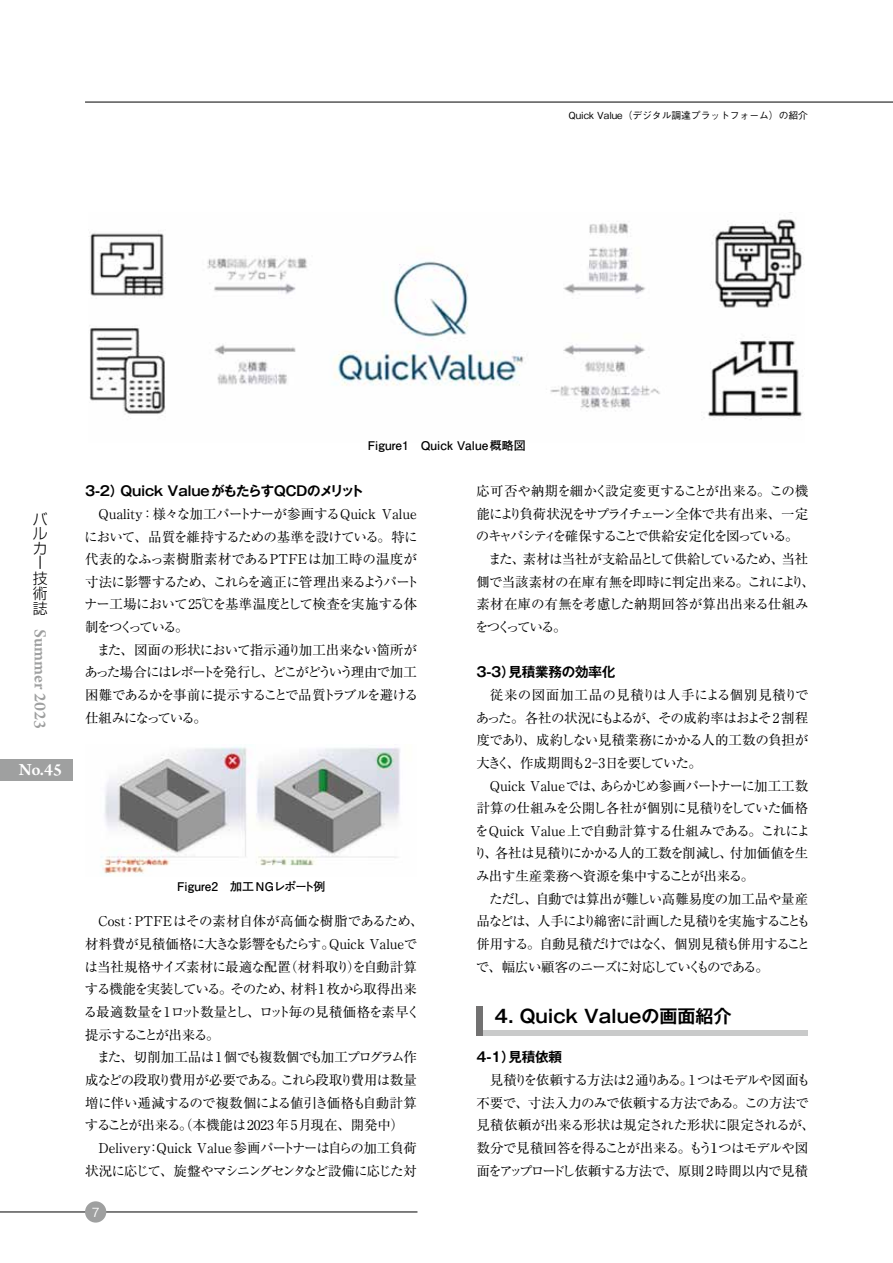
<style>
.page{position:relative;width:893px;height:1263px;background:#fff}
.page>*{position:absolute;margin:0;border:0;box-sizing:border-box;transform-origin:0 0}
.t1{font:700 18px "Gothic MB101 Pro De";color:#000}
.t2{font:600 18px "Arno Pro";color:#9fa0a0}
.t3{font:600 18px "Arno Pro";color:#fff}
.t4{font:300 14.85px/14.7px "Shin Go Pro";color:#000}
.t5{font:13.5px/22.6px "Ryumin Pro";letter-spacing:-.045em;color:#000}
.t6{font:13.5px/22.6px "Ryumin Pro";letter-spacing:-.025em;color:#000}
.t7{font:13.5px/22.6px "Ryumin Pro";letter-spacing:-.075em;color:#000}
.t8{font:13.5px "Ryumin Pro";color:#000}
.t9{font:13.5px "Ryumin Pro";letter-spacing:-.1em;color:#000}
.t10{font:700 13.5px "Gothic MB101 Pro De";letter-spacing:-.07em;color:#000}
.t11{font:13.5px "Ryumin Pro";letter-spacing:-.105em;color:#000}
.t12{font:13.5px "Ryumin Pro";letter-spacing:-.01em;color:#000}
.t13{font:13.5px "Ryumin Pro";letter-spacing:-.065em;color:#000}
.t14{font:13.5px "Ryumin Pro";letter-spacing:.005em;color:#000}
.t15{font:700 13.5px "Gothic MB101 Pro De";letter-spacing:-.015em;color:#000}
.t16{font:13.5px "Ryumin Pro";letter-spacing:-.165em;color:#000}
.t17{font:700 12px "Futo Go B101 Pro";color:#000}
.t18{font:12px "Hira Kaku Pro W3";color:#fff}
.t19{font:500 9.75px "Gothic BBB Pro";color:#000}
</style>
<div class="page">
<div style="left:476px;top:1030px;width:332px;height:6px;background:#c9caca"></div>
<div style="left:476px;top:1006px;width:7px;height:30px;background:#727171"></div>
<img style="left:89px;top:219px;width:715px;height:200px">
<img style="left:100px;top:746px;width:300px;height:129px">
<div style="left:0;top:759px;width:72px;height:21px;background:#9fa0a0"></div>
<hr style="left:0;top:1212px;width:417px;height:1px;background:#000">
<div style="left:85px;top:1201px;width:21px;height:21px;background:#9fa0a0;border-radius:50%"></div>
<hr style="left:85px;top:102px;width:808px;height:1px;background:#000">
<p class="t19" style="left:568px;top:108px;width:241px">Quick Value（デジタル調達プラットフォーム）の紹介</p>
<p class="t4" style="left:33px;top:510px;width:16px">バルカー技術誌</p>
<h1 class="t2" style="left:51px;top:629px;width:101px;rotate:90deg">Summer 2023</h1>
<h1 class="t3" style="left:19px;top:759px;width:45px">No.45</h1>
<p class="t17" style="left:368px;top:435px;width:160px">Figure1　Quick Value概略図</p>
<p class="t10" style="left:85px;top:480px;width:281px">3-2）Quick Value がもたらすＱＣＤのメリット</p>
<p class="t5" style="left:84px;top:502px;width:337px;text-indent:14px">Quality：様々な加工パートナーが参画するQuick Valueにおいて、品質を維持するための基準を設けている。特に代表的なふっ素樹脂素材であるPTFEは加工時の温度が寸法に影響するため、これらを適正に管理出来るようパートナー工場において25℃を基準温度として検査を実施する体制をつくっている。</p>
<p class="t5" style="left:84px;top:637px;width:335px;text-align:justify;text-indent:12px">また、図面の形状において指示通り加工出来ない箇所があった場合にはレポートを発行し、どこがどういう理由で加工困難であるかを事前に提示することで品質トラブルを避ける仕組みになっている。</p>
<p class="t17" style="left:177px;top:877px;width:150px">Figure2　加工NGレポート例</p>
<p class="t6" style="left:84px;top:909px;width:341px;text-indent:15px">Cost：PTFEはその素材自体が高価な樹脂であるため、材料費が見積価格に大きな影響をもたらす。Quick Valueでは当社規格サイズ素材に最適な配置（材料取り）を自動計算する機能を実装している。そのため、材料1 枚から取得出来る最適数量を1ロット数量とし、ロット毎の見積価格を素早く提示することが出来る。</p>
<p class="t5" style="left:97px;top:1045px;width:322px">また、切削加工品は1 個でも複数個でも加工プログラム作</p>
<p class="t5" style="left:85px;top:1068px;width:333px">成などの段取り費用が必要である。これら段取り費用は数量</p>
<p class="t5" style="left:85px;top:1090px;width:333px">増に伴い逓減するので複数個による値引き価格も自動計算</p>
<p class="t8" style="left:85px;top:1114px;width:321px">することが出来る。（本機能は2023年5月現在、開発中）</p>
<p class="t8" style="left:99px;top:1137px;width:320px">Delivery：Quick Value参画パートナーは自らの加工負荷</p>
<p class="t11" style="left:85px;top:1160px;width:333px">状況に応じて、旋盤やマシニングセンタなど設備に応じた対</p>
<p class="t18" style="left:92px;top:1201px;width:9px">7</p>
<p class="t12" style="left:476px;top:480px;width:333px">応可否や納期を細かく設定変更することが出来る。この機</p>
<p class="t9" style="left:476px;top:503px;width:333px">能により負荷状況をサプライチェーン全体で共有出来、一定</p>
<p class="t9" style="left:476px;top:526px;width:324px">のキャパシティを確保することで供給安定化を図っている。</p>
<p class="t13" style="left:488px;top:548px;width:322px">また、素材は当社が支給品として供給しているため、当社</p>
<p class="t5" style="left:476px;top:569px;width:340px">側で当該素材の在庫有無を即時に判定出来る。これにより、</p>
<p class="t14" style="left:476px;top:594px;width:334px">素材在庫の有無を考慮した納期回答が算出出来る仕組み</p>
<p class="t16" style="left:475px;top:616px;width:93px">をつくっている。</p>
<p class="t15" style="left:476px;top:661px;width:140px">3-3）見積業務の効率化</p>
<p class="t5" style="left:476px;top:683px;width:334px;text-align:justify;text-indent:14px">従来の図面加工品の見積りは人手による個別見積りであった。各社の状況にもよるが、その成約率はおよそ2 割程度であり、成約しない見積業務にかかる人的工数の負担が大きく、作成期間も2-3日を要していた。</p>
<p class="t5" style="left:474px;top:773px;width:338px;text-indent:16px">Quick Valueでは、あらかじめ参画パートナーに加工工数計算の仕組みを公開し各社が個別に見積りをしていた価格をQuick Value上で自動計算する仕組みである。これにより、各社は見積りにかかる人的工数を削減し、付加価値を生み出す生産業務へ資源を集中することが出来る。</p>
<p class="t7" style="left:476px;top:886px;width:336px;text-indent:14px">ただし、自動では算出が難しい高難易度の加工品や量産品などは、人手により綿密に計画した見積りを実施することも併用する。自動見積だけではなく、個別見積も併用することで、幅広い顧客のニーズに対応していくものである。</p>
<h1 class="t1" style="left:476px;top:1001px;width:256px">　4. Quick Valueの画面紹介</h1>
<p class="t15" style="left:475px;top:1046px;width:89px">４-1）見積依頼</p>
<p class="t5" style="left:476px;top:1068px;width:340px;text-indent:14px">見積りを依頼する方法は2 通りある。1 つはモデルや図面も不要で、寸法入力のみで依頼する方法である。この方法で見積依頼が出来る形状は規定された形状に限定されるが、数分で見積回答を得ることが出来る。もう１つはモデルや図面をアップロードし依頼する方法で、原則 2 時間以内で見積</p>
</div>
